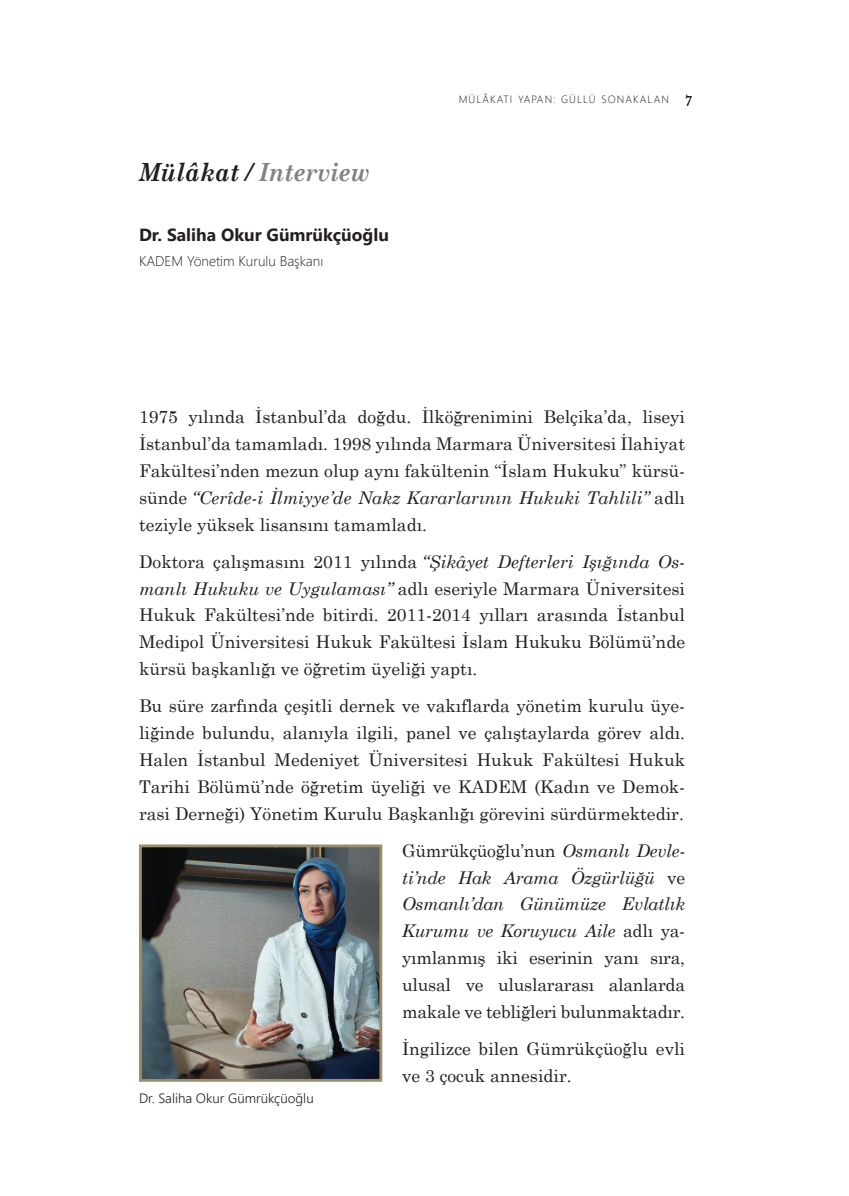
<style>
.page{position:relative;width:849px;height:1196px;background:#fff}
.page>*{position:absolute;margin:0;border:0;box-sizing:border-box;transform-origin:0 0}
.icindekilere_baslik{font:italic 700 25.03px "Century Schoolbook";color:#808285;scale:.91 1}
.t1{font:17.5px/26.9px "Century Schoolbook";color:#231f20;text-align:justify}
.t2{font:700 17.5px "Segoe UI";color:#231f20}
.t3{font:15.75px "Mrs Eaves Roman";color:#231f20}
.t4{font:300 14px "Segoe UI";color:#231f20}
.t5{font:300 13.47px "Segoe UI";color:#231f20}
.t6{font:300 10.5px "Segoe UI";letter-spacing:.105em;color:#231f20}
.s1{color:#231f20}
.s2{font-style:italic}
</style>
<div class="page">
<img style="left:143px;top:848px;width:235px;height:229px">
<div style="left:139px;top:844px;width:243px;height:237px;border:3px solid #9a8d6a"></div>
<p class="icindekilere_baslik" style="left:139px;top:153px;width:255px"><span class="s1">Mülâkat /</span> Interview</p>
<p class="t2" style="left:139px;top:218px;width:251px">Dr. Saliha Okur Gümrükçüoğlu</p>
<p class="t4" style="left:139px;top:248px;width:186px">KADEM Yönetim Kurulu Başkanı</p>
<p class="t6" style="left:458px;top:90px;width:212px">MÜLÂKATI YAPAN: GÜLLÜ SONAKALAN</p>
<p class="t3" style="left:685px;top:90px;width:9px">7</p>
<p class="t1" style="left:139px;top:402px;width:547px">1975 yılında İstanbul’da doğdu. İlköğrenimini Belçika’da, liseyi İstanbul’da tamamladı. 1998 yılında Marmara Üniversitesi İlahiyat Fakültesi’nden mezun olup aynı fakültenin “İslam Hukuku” kürsü&shy;sünde <span class="s2">“Cerîde-i İlmiyye’de Nakz Kararlarının Hukuki Tahlili”</span> adlı teziyle yüksek lisansını tamamladı.</p>
<p class="t1" style="left:139px;top:546px;width:547px">Doktora çalışmasını 2011 yılında <span class="s2">“Şikâyet Defterleri Işığında Os&shy;manlı Hukuku ve Uygulaması”</span> adlı eseriyle Marmara Üniversitesi Hukuk Fakültesi’nde bitirdi. 2011-2014 yılları arasında İstanbul Medipol Üniversitesi Hukuk Fakültesi İslam Hukuku Bölümü’nde kürsü başkanlığı ve öğretim üyeliği yaptı.</p>
<p class="t1" style="left:139px;top:691px;width:547px">Bu süre zarfında çeşitli dernek ve vakıflarda yönetim kurulu üye&shy;liğinde bulundu, alanıyla ilgili, panel ve çalıştaylarda görev aldı.<br>Halen İstanbul Medeniyet Üniversitesi Hukuk Fakültesi Hukuk Tarihi Bölümü’nde öğretim üyeliği ve KADEM (Kadın ve Demok&shy;rasi Derneği) Yönetim Kurulu Başkanlığı görevini sürdürmektedir.</p>
<p class="t1" style="left:402px;top:835px;width:284px">Gümrükçüoğlu’nun <span class="s2">Osmanlı Devle&shy;ti’nde Hak Arama Özgürlüğü</span> ve <span class="s2">Osmanlı’dan Günümüze Evlatlık Kurumu ve Koruyucu Aile</span> adlı ya&shy;yımlanmış iki eserinin yanı sıra, ulusal ve uluslararası alanlarda makale ve tebliğleri bulunmaktadır.</p>
<p class="t1" style="left:402px;top:1033px;width:284px">İngilizce bilen Gümrükçüoğlu evli ve 3 çocuk annesidir.</p>
<p class="t5" style="left:139px;top:1085px;width:176px">Dr. Saliha Okur Gümrükçüoğlu</p>
</div>
